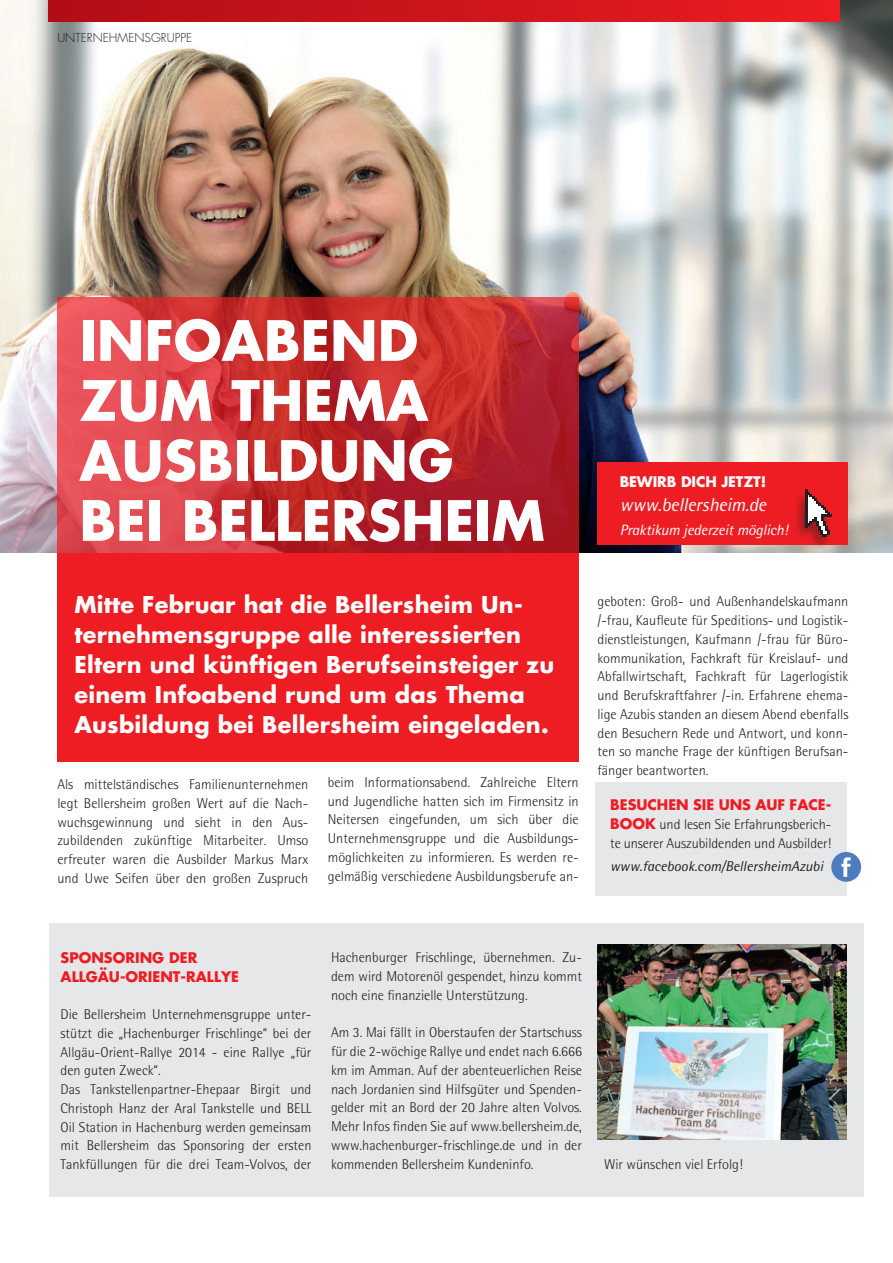
<style>
.page{position:relative;width:893px;height:1263px;background:#fff}
.page>*{position:absolute;margin:0;border:0;box-sizing:border-box;transform-origin:0 0}
.t1{font:700 54px/60px "Futura";color:#fff}
.t2{font:700 22.5px/30px "Futura";letter-spacing:.01em;color:#fff}
.t3{font:italic 18.75px "Rotis Semi Sans";letter-spacing:-.01em;color:#fff}
.t4{font:italic 15px "Rotis Semi Sans";letter-spacing:-.01em;color:#fff}
.t5{font:300 14.25px/18.8px "Rotis Semi Sans";color:#231f20;text-align:justify}
.t6{font:700 14.25px "Futura";color:#ee1d23}
.t7{font:italic 14.25px "Rotis Semi Sans";color:#231f20}
.t8{font:700 14.25px "Futura";letter-spacing:-.01em;color:#fff}
.t9{font:300 12px "Futura";color:#231f20}
.s1{font-family:"Futura";font-weight:700;color:#ee1d23}
</style>
<div class="page">
<div style="left:49px;top:923px;width:814px;height:274px;background:#e6e7e9"></div>
<img style="left:0;top:0;width:893px;height:553px">
<div style="left:57px;top:553px;width:522px;height:208px;background:#ee1d23"></div>
<svg style="left:57px;top:298px;width:522px;height:255px;background:#c73136"></svg>
<div style="left:49px;top:0;width:791px;height:21px;background:linear-gradient(to right,#b00d15,#ec1c23)"></div>
<div style="left:597px;top:462px;width:251px;height:82px;background:#ee1d23"></div>
<div style="left:793px;top:489px;width:42px;height:63px;background:#231f20;opacity:.5"></div>
<svg style="left:806px;top:492px;width:26px;height:45px"></svg>
<hr style="left:805px;top:490px;width:3px;height:38px;background:#231f20">
<div style="left:595px;top:782px;width:252px;height:114px;background:#e6e7e9"></div>
<div style="left:831px;top:852px;width:30px;height:30px;background:#4e7cbf;border-radius:50%"></div>
<svg style="left:841px;top:857px;width:10px;height:20px"></svg>
<img style="left:597px;top:944px;width:249px;height:195px">
<p class="t9" style="left:57px;top:30px;width:17px">UNTERNEH</p>
<p class="t9" style="left:118px;top:30px;width:20px">MENSGRU</p>
<p class="t9" style="left:175px;top:30px;width:17px">PPE</p>
<h1 class="t1" style="left:79px;top:309px;width:223px">In foabend zum</h1>
<h1 class="t1" style="left:231px;top:369px;width:40px">Them</h1>
<h1 class="t1" style="left:386px;top:369px;width:44px">a</h1>
<h1 class="t1" style="left:79px;top:429px;width:39px">Ausbildung bei</h1>
<h1 class="t1" style="left:182px;top:489px;width:70px">Bellersheim</h1>
<p class="t8" style="left:620px;top:472px;width:148px">BEWIRB DICH JETZT!</p>
<h3 class="t3" style="left:620px;top:493px;width:148px">www.bellersheim.de</h3>
<p class="t4" style="left:620px;top:521px;width:170px">Praktikum jederzeit möglich!</p>
<h2 class="t2" style="left:74px;top:589px;width:481px">Mitte Februar hat die Bellersheim Un&shy;ternehmensgruppe alle interessierten Eltern und künftigen Berufseinsteiger zu einem Infoabend rund um das Thema Ausbildung bei Bellersheim eingeladen.</h2>
<p class="t5" style="left:57px;top:775px;width:252px">Als mittelständisches Familienunternehmen legt Bellersheim großen Wert auf die Nach&shy;wuchsgewinnung und sieht in den Aus&shy;zubildenden zukünftige Mitarbeiter. Umso erfreuter waren die Ausbilder Markus Marx und Uwe Seifen über den großen Zuspruch</p>
<p class="t5" style="left:328px;top:773px;width:252px">beim Informationsabend. Zahlreiche Eltern und Jugendliche hatten sich im Firmensitz in Neitersen eingefunden, um sich über die Unternehmensgruppe und die Ausbildungs&shy;möglichkeiten zu informieren. Es werden re&shy;gelmäßig verschiedene Ausbildungsberufe an-</p>
<p class="t5" style="left:597px;top:592px;width:252px">geboten: Groß- und Außenhandelskaufmann /-frau, Kaufleute für Speditions- und Logistik&shy;dienstleistungen, Kaufmann /-frau für Büro&shy;kommunikation, Fachkraft für Kreislauf- und Abfallwirtschaft, Fachkraft für Lagerlogistik und Berufskraftfahrer /-in. Erfahrene ehema&shy;lige Azubis standen an diesem Abend ebenfalls den Besuchern Rede und Antwort, und konn&shy;ten so manche Frage der künftigen Berufsan&shy;fänger beantworten.</p>
<p class="t6" style="left:610px;top:795px;width:21px">Besuchen</p>
<p class="t6" style="left:693px;top:795px;width:37px">Sie uns</p>
<p class="t6" style="left:755px;top:795px;width:77px">auf face -</p>
<p class="t5" style="left:610px;top:815px;width:223px"><span class="s1">book</span> und lesen Sie Erfahrungsberich&shy;te unserer Auszubildenden und Ausbilder!</p>
<p class="t7" style="left:610px;top:858px;width:214px">www.facebook.com/BellersheimAzubi</p>
<p class="t6" style="left:61px;top:947px;width:76px">Sponsoring</p>
<p class="t6" style="left:169px;top:947px;width:11px">der</p>
<p class="t6" style="left:61px;top:966px;width:11px">Allgäu</p>
<p class="t6" style="left:120px;top:966px;width:16px">-Orien</p>
<p class="t6" style="left:173px;top:966px;width:43px">t-Rallye</p>
<p class="t5" style="left:61px;top:1005px;width:252px;text-align:left">Die Bellersheim Unternehmensgruppe unter&shy;stützt die „Hachenburger Frischlinge“ bei der Allgäu-Orient-Rallye 2014 - eine Rallye „für den guten Zweck“.<br>Das Tankstellenpartner-Ehepaar Birgit und Christoph Hanz der Aral Tankstelle und BELL Oil Station in Hachenburg werden gemeinsam mit Bellersheim das Sponsoring der ersten Tankfüllungen für die drei Team-Volvos, der</p>
<p class="t5" style="left:331px;top:948px;width:252px">Hachenburger Frischlinge, übernehmen. Zu&shy;dem wird Motorenöl gespendet, hinzu kommt noch eine finanzielle Unterstützung.</p>
<p class="t5" style="left:331px;top:1023px;width:252px">Am 3. Mai fällt in Oberstaufen der Startschuss für die 2-wöchige Rallye und endet nach 6.666 km im Amman. Auf der abenteuerlichen Reise nach Jordanien sind Hilfsgüter und Spenden&shy;gelder mit an Bord der 20 Jahre alten Volvos.<br>Mehr Infos finden Sie auf www.bellersheim.de, www.hachenburger-frischlinge.de und in der kommenden Bellersheim Kundeninfo.</p>
<p class="t5" style="left:604px;top:1154px;width:140px">Wir wünschen viel Erfolg!</p>
</div>
